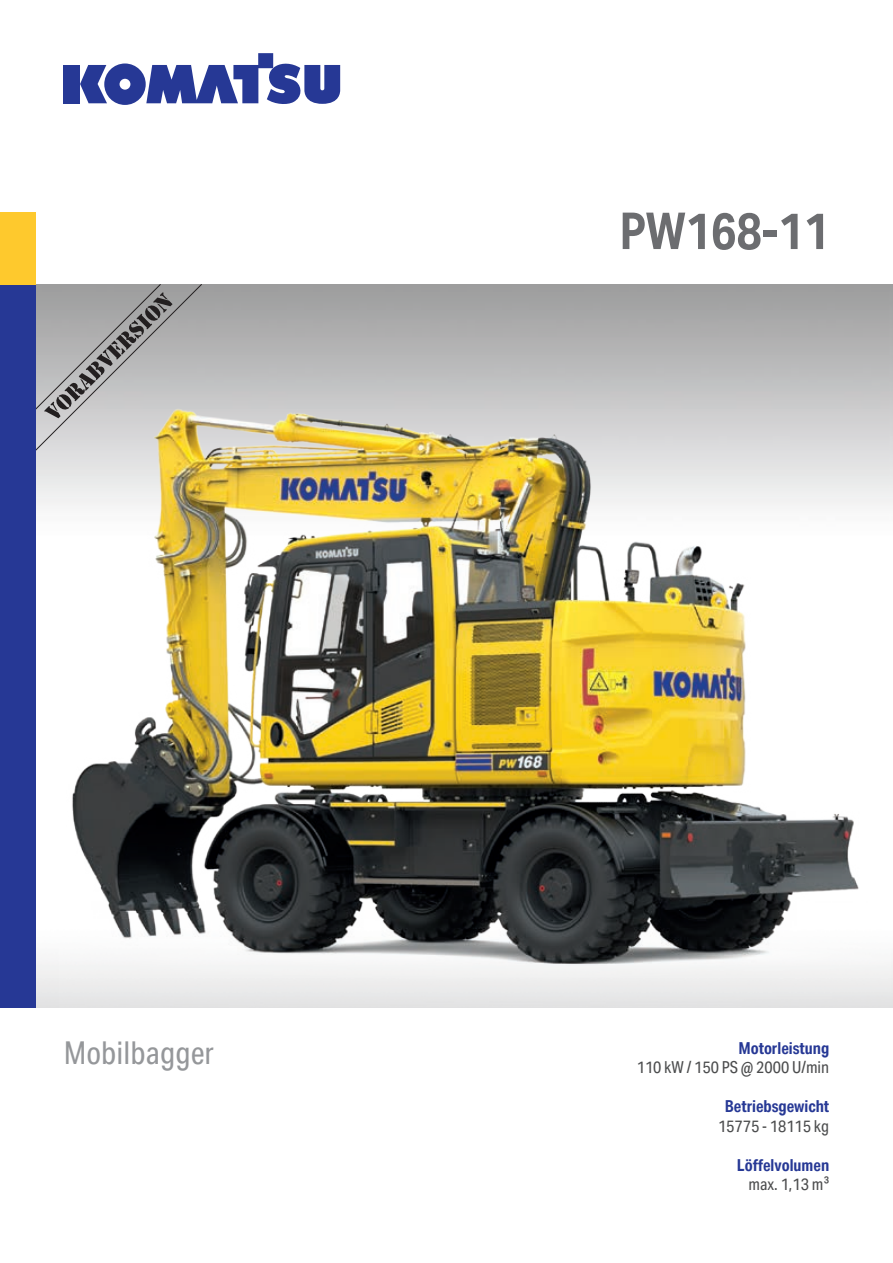
<style>
.page{position:relative;width:893px;height:1263px;background:#fff}
.page>*{position:absolute;margin:0;border:0;box-sizing:border-box;transform-origin:0 0}
.t1{font:700 51px "Aktiv Grotesk Cd";color:#6c6d70}
.t2{font:31.5px "Aktiv Grotesk Cd";color:#95979a}
.t3{font:16.5px "Aktiv Grotesk Cd";color:#4b4c4d}
.t4{font:700 16.5px "Aktiv Grotesk Cd";color:#263895}
</style>
<div class="page">
<img style="left:60px;top:380px;width:830px;height:628px">
<svg style="left:36px;top:285px;width:166px;height:166px;background:#b2b0aa"></svg>
<div style="left:64px;top:65px;width:16px;height:38px;background:#263895"></div>
<svg style="left:80px;top:53px;width:260px;height:52px"></svg>
<div style="left:0;top:213px;width:36px;height:85px;background:#fec92d"></div>
<div style="left:0;top:285px;width:36px;height:723px;background:#263895"></div>
<h2 class="t2" style="left:64px;top:1035px;width:152px">Mobilbagger</h2>
<h1 class="t1" style="left:619px;top:202px;width:211px">PW168-11</h1>
<p class="t4" style="left:738px;top:1038px;width:92px">Motorleistung</p>
<p class="t3" style="left:637px;top:1058px;width:194px">110 kW / 150 PS @ 2000 U/min</p>
<p class="t4" style="left:725px;top:1097px;width:106px">Betriebsgewicht</p>
<p class="t3" style="left:718px;top:1116px;width:113px">15775 - 18115 kg</p>
<p class="t4" style="left:737px;top:1155px;width:94px">Löffelvolumen</p>
<p class="t3" style="left:748px;top:1175px;width:82px">max. 1,13 m³</p>
</div>
